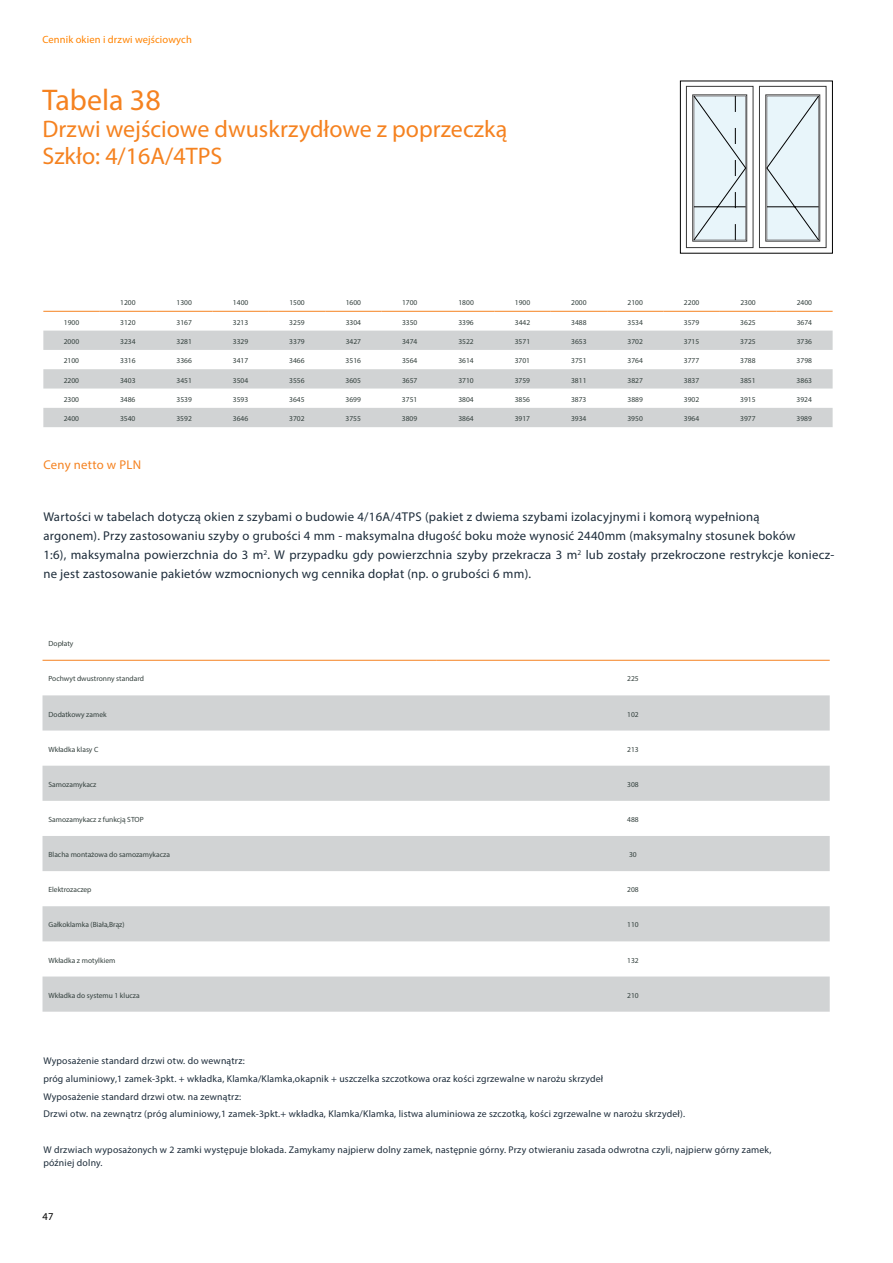
<style>
.page{position:relative;width:893px;height:1263px;background:#fff}
.page>*{position:absolute;margin:0;border:0;box-sizing:border-box;transform-origin:0 0}
.t1{font:30px "Myriad Pro";color:#f58220}
.t2{font:24px/27px "Myriad Pro";color:#f58220}
.t3{font:12.75px/19.2px "Myriad Pro";letter-spacing:.02em;color:#1c2b39}
.t4{font:12.75px "Myriad Pro";letter-spacing:.02em;color:#f58220}
.t5{font:10.5px "Myriad Pro";letter-spacing:.01em;color:#ff8300}
.t6{font:10.5px "Myriad Pro";color:#000}
.t7{font:9.75px/17.7px "Myriad Pro";letter-spacing:.02em;color:#1c2b39}
.t8{font:7.5px "Myriad Pro";color:#33403d}
</style>
<div class="page">
<svg style="left:43px;top:331px;width:790px;height:96px;fill:#d1d3d4"></svg>
<hr style="left:43px;top:311px;width:57px;height:1px;background:#f58220">
<hr style="left:100px;top:311px;width:56px;height:1px;background:#f58220">
<hr style="left:156px;top:311px;width:56px;height:1px;background:#f58220">
<hr style="left:212px;top:311px;width:57px;height:1px;background:#f58220">
<hr style="left:269px;top:311px;width:56px;height:1px;background:#f58220">
<hr style="left:325px;top:311px;width:57px;height:1px;background:#f58220">
<hr style="left:382px;top:311px;width:56px;height:1px;background:#f58220">
<hr style="left:438px;top:311px;width:56px;height:1px;background:#f58220">
<hr style="left:494px;top:311px;width:57px;height:1px;background:#f58220">
<hr style="left:551px;top:311px;width:56px;height:1px;background:#f58220">
<hr style="left:607px;top:311px;width:56px;height:1px;background:#f58220">
<hr style="left:663px;top:311px;width:57px;height:1px;background:#f58220">
<hr style="left:720px;top:311px;width:56px;height:1px;background:#f58220">
<hr style="left:776px;top:311px;width:57px;height:1px;background:#f58220">
<div style="left:680px;top:81px;width:153px;height:172px;border:1px solid #000"></div>
<div style="left:686px;top:86px;width:67px;height:162px;border:1px solid #383838"></div>
<div style="left:759px;top:86px;width:67px;height:162px;border:1px solid #383838"></div>
<svg style="left:766px;top:95px;width:53px;height:146px;background:#dbe7ec"></svg>
<svg style="left:693px;top:95px;width:53px;height:146px;background:#d9e5e9"></svg>
<svg style="left:43px;top:695px;width:787px;height:317px;fill:#d1d3d4"></svg>
<hr style="left:43px;top:660px;width:393px;height:1px;background:#f58220">
<hr style="left:436px;top:660px;width:394px;height:1px;background:#f58220">
<h3 class="t5" style="left:43px;top:33px;width:151px">Cennik okien i drzwi wejściowych</h3>
<h1 class="t1" style="left:43px;top:81px;width:120px">Tabela 38</h1>
<h2 class="t2" style="left:43px;top:115px;width:466px">Drzwi wejściowe dwuskrzydłowe z poprzeczką<br>Szkło: 4/16A/4TPS</h2>
<p class="t8" style="left:120px;top:298px;width:17px">1200</p>
<p class="t8" style="left:177px;top:298px;width:17px">1300</p>
<p class="t8" style="left:233px;top:298px;width:17px">1400</p>
<p class="t8" style="left:289px;top:298px;width:17px">1500</p>
<p class="t8" style="left:346px;top:298px;width:17px">1600</p>
<p class="t8" style="left:402px;top:298px;width:17px">1700</p>
<p class="t8" style="left:458px;top:298px;width:17px">1800</p>
<p class="t8" style="left:515px;top:298px;width:17px">1900</p>
<p class="t8" style="left:571px;top:298px;width:17px">2000</p>
<p class="t8" style="left:628px;top:298px;width:17px">2100</p>
<p class="t8" style="left:684px;top:298px;width:17px">2200</p>
<p class="t8" style="left:740px;top:298px;width:17px">2300</p>
<p class="t8" style="left:797px;top:298px;width:17px">2400</p>
<p class="t8" style="left:64px;top:317px;width:17px">1900</p>
<p class="t8" style="left:120px;top:317px;width:17px">3120</p>
<p class="t8" style="left:177px;top:317px;width:17px">3167</p>
<p class="t8" style="left:233px;top:317px;width:17px">3213</p>
<p class="t8" style="left:289px;top:317px;width:17px">3259</p>
<p class="t8" style="left:346px;top:317px;width:17px">3304</p>
<p class="t8" style="left:402px;top:317px;width:17px">3350</p>
<p class="t8" style="left:458px;top:317px;width:17px">3396</p>
<p class="t8" style="left:515px;top:317px;width:17px">3442</p>
<p class="t8" style="left:571px;top:317px;width:17px">3488</p>
<p class="t8" style="left:628px;top:317px;width:17px">3534</p>
<p class="t8" style="left:684px;top:317px;width:17px">3579</p>
<p class="t8" style="left:740px;top:317px;width:17px">3625</p>
<p class="t8" style="left:797px;top:317px;width:17px">3674</p>
<p class="t8" style="left:64px;top:337px;width:17px">2000</p>
<p class="t8" style="left:120px;top:337px;width:17px">3234</p>
<p class="t8" style="left:177px;top:337px;width:17px">3281</p>
<p class="t8" style="left:233px;top:337px;width:17px">3329</p>
<p class="t8" style="left:289px;top:337px;width:17px">3379</p>
<p class="t8" style="left:346px;top:337px;width:17px">3427</p>
<p class="t8" style="left:402px;top:337px;width:17px">3474</p>
<p class="t8" style="left:458px;top:337px;width:17px">3522</p>
<p class="t8" style="left:515px;top:337px;width:17px">3571</p>
<p class="t8" style="left:571px;top:337px;width:17px">3653</p>
<p class="t8" style="left:627px;top:337px;width:17px">3702</p>
<p class="t8" style="left:684px;top:337px;width:17px">3715</p>
<p class="t8" style="left:740px;top:337px;width:17px">3725</p>
<p class="t8" style="left:797px;top:337px;width:17px">3736</p>
<p class="t8" style="left:64px;top:356px;width:17px">2100</p>
<p class="t8" style="left:120px;top:356px;width:17px">3316</p>
<p class="t8" style="left:177px;top:356px;width:17px">3366</p>
<p class="t8" style="left:233px;top:356px;width:17px">3417</p>
<p class="t8" style="left:289px;top:356px;width:17px">3466</p>
<p class="t8" style="left:346px;top:356px;width:17px">3516</p>
<p class="t8" style="left:402px;top:356px;width:17px">3564</p>
<p class="t8" style="left:458px;top:356px;width:17px">3614</p>
<p class="t8" style="left:515px;top:356px;width:17px">3701</p>
<p class="t8" style="left:571px;top:356px;width:17px">3751</p>
<p class="t8" style="left:627px;top:356px;width:17px">3764</p>
<p class="t8" style="left:684px;top:356px;width:17px">3777</p>
<p class="t8" style="left:740px;top:356px;width:17px">3788</p>
<p class="t8" style="left:797px;top:356px;width:17px">3798</p>
<p class="t8" style="left:64px;top:375px;width:17px">2200</p>
<p class="t8" style="left:120px;top:375px;width:17px">3403</p>
<p class="t8" style="left:176px;top:375px;width:17px">3451</p>
<p class="t8" style="left:233px;top:375px;width:17px">3504</p>
<p class="t8" style="left:289px;top:375px;width:17px">3556</p>
<p class="t8" style="left:346px;top:375px;width:17px">3605</p>
<p class="t8" style="left:402px;top:375px;width:17px">3657</p>
<p class="t8" style="left:458px;top:375px;width:17px">3710</p>
<p class="t8" style="left:515px;top:375px;width:17px">3759</p>
<p class="t8" style="left:571px;top:375px;width:17px">3811</p>
<p class="t8" style="left:627px;top:375px;width:17px">3827</p>
<p class="t8" style="left:684px;top:375px;width:17px">3837</p>
<p class="t8" style="left:740px;top:375px;width:17px">3851</p>
<p class="t8" style="left:797px;top:375px;width:17px">3863</p>
<p class="t8" style="left:64px;top:395px;width:17px">2300</p>
<p class="t8" style="left:120px;top:395px;width:17px">3486</p>
<p class="t8" style="left:176px;top:395px;width:17px">3539</p>
<p class="t8" style="left:233px;top:395px;width:17px">3593</p>
<p class="t8" style="left:289px;top:395px;width:17px">3645</p>
<p class="t8" style="left:346px;top:395px;width:17px">3699</p>
<p class="t8" style="left:402px;top:395px;width:17px">3751</p>
<p class="t8" style="left:458px;top:395px;width:17px">3804</p>
<p class="t8" style="left:515px;top:395px;width:17px">3856</p>
<p class="t8" style="left:571px;top:395px;width:17px">3873</p>
<p class="t8" style="left:627px;top:395px;width:17px">3889</p>
<p class="t8" style="left:684px;top:395px;width:17px">3902</p>
<p class="t8" style="left:740px;top:395px;width:17px">3915</p>
<p class="t8" style="left:797px;top:395px;width:17px">3924</p>
<p class="t8" style="left:64px;top:414px;width:17px">2400</p>
<p class="t8" style="left:120px;top:414px;width:17px">3540</p>
<p class="t8" style="left:176px;top:414px;width:17px">3592</p>
<p class="t8" style="left:233px;top:414px;width:17px">3646</p>
<p class="t8" style="left:289px;top:414px;width:17px">3702</p>
<p class="t8" style="left:346px;top:414px;width:17px">3755</p>
<p class="t8" style="left:402px;top:414px;width:17px">3809</p>
<p class="t8" style="left:458px;top:414px;width:17px">3864</p>
<p class="t8" style="left:515px;top:414px;width:17px">3917</p>
<p class="t8" style="left:571px;top:414px;width:17px">3934</p>
<p class="t8" style="left:627px;top:414px;width:17px">3950</p>
<p class="t8" style="left:684px;top:414px;width:17px">3964</p>
<p class="t8" style="left:740px;top:414px;width:17px">3977</p>
<p class="t8" style="left:797px;top:414px;width:17px">3989</p>
<h3 class="t4" style="left:43px;top:457px;width:99px">Ceny netto w PLN</h3>
<p class="t3" style="left:43px;top:507px;width:792px">Wartości w tabelach dotyczą okien z szybami o budowie 4/16A/4TPS (pakiet z dwiema szybami izolacyjnymi i komorą wypełnioną<br>argonem). Przy zastosowaniu szyby o grubości 4 mm - maksymalna długość boku może wynosić 2440mm (maksymalny stosunek boków<br>1:6), maksymalna powierzchnia do 3 m<sup>2</sup>. W przypadku gdy powierzchnia szyby przekracza 3 m<sup>2</sup> lub zostały przekroczone restrykcje koniecz&shy;ne jest zastosowanie pakietów wzmocnionych wg cennika dopłat (np. o grubości 6 mm).</p>
<p class="t8" style="left:49px;top:639px;width:26px">Dopłaty</p>
<p class="t8" style="left:49px;top:674px;width:97px">Pochwyt dwustronny standard</p>
<p class="t8" style="left:627px;top:674px;width:13px">225</p>
<p class="t8" style="left:49px;top:709px;width:60px">Dodatkowy zamek</p>
<p class="t8" style="left:627px;top:709px;width:13px">102</p>
<p class="t8" style="left:49px;top:745px;width:51px">Wkładka klasy C</p>
<p class="t8" style="left:627px;top:745px;width:13px">213</p>
<p class="t8" style="left:49px;top:780px;width:50px">Samozamykacz</p>
<p class="t8" style="left:627px;top:780px;width:13px">308</p>
<p class="t8" style="left:49px;top:815px;width:97px">Samozamykacz z funkcją STOP</p>
<p class="t8" style="left:627px;top:815px;width:13px">488</p>
<p class="t8" style="left:49px;top:850px;width:123px">Blacha montażowa do samozamykacza</p>
<p class="t8" style="left:629px;top:850px;width:9px">30</p>
<p class="t8" style="left:49px;top:885px;width:45px">Elektrozaczep</p>
<p class="t8" style="left:627px;top:885px;width:13px">208</p>
<p class="t8" style="left:49px;top:920px;width:78px">Gałkoklamka (Biała,Brąz)</p>
<p class="t8" style="left:627px;top:920px;width:13px">110</p>
<p class="t8" style="left:49px;top:955px;width:68px">Wkładka z motylkiem</p>
<p class="t8" style="left:627px;top:955px;width:13px">132</p>
<p class="t8" style="left:49px;top:990px;width:93px">Wkładka do systemu 1 klucza</p>
<p class="t8" style="left:627px;top:990px;width:13px">210</p>
<p class="t7" style="left:43px;top:1052px;width:643px">Wyposażenie standard drzwi otw. do wewnątrz:<br>próg aluminiowy,1 zamek-3pkt. + wkładka, Klamka/Klamka,okapnik + uszczelka szczotkowa oraz kości zgrzewalne w narożu skrzydeł<br>Wyposażenie standard drzwi otw. na zewnątrz:<br>Drzwi otw. na zewnątrz (próg aluminiowy,1 zamek-3pkt.+ wkładka, Klamka/Klamka, listwa aluminiowa ze szczotką, kości zgrzewalne w narożu skrzydeł).</p>
<h3 class="t7" style="left:43px;top:1143px;width:730px;line-height:13.5px">W drzwiach wyposażonych w 2 zamki występuje blokada. Zamykamy najpierw dolny zamek, następnie górny. Przy otwieraniu zasada odwrotna czyli, najpierw górny zamek, później dolny.</h3>
<h3 class="t6" style="left:43px;top:1210px;width:12px">47</h3>
</div>
